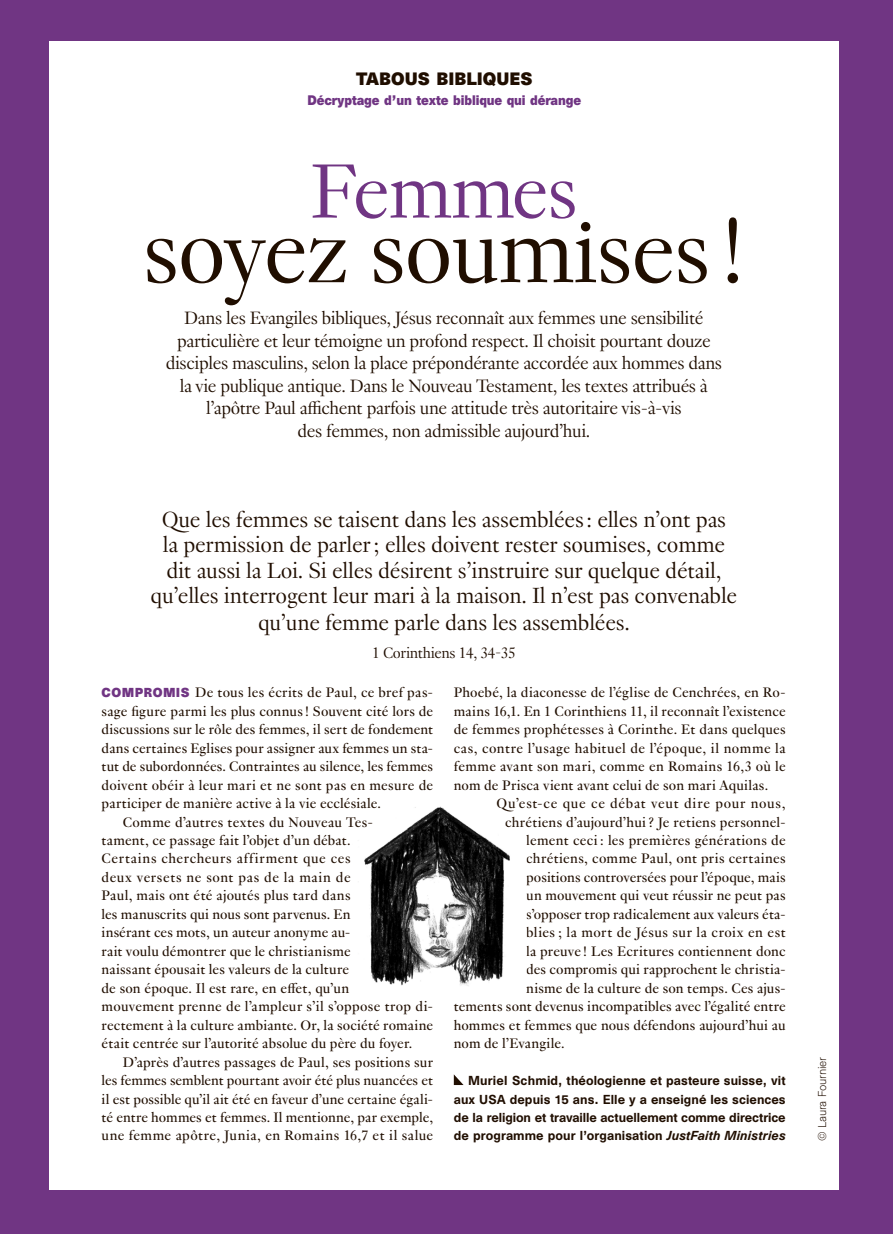
<style>
.page{position:relative;width:893px;height:1234px;background:#fff}
.page>*{position:absolute;margin:0;border:0;box-sizing:border-box;transform-origin:0 0}
.REF_Chapeaux_indd{font:300 24px "Genath";letter-spacing:-.01em;color:#200e00}
.REF_Chapeaux_indd-2{font:300 19.5px/22.5px "Genath";letter-spacing:-.02em;color:#200e00;text-align:center}
.REF_Chapeaux_indd-3{font:300 16.5px "Genath";letter-spacing:-.02em;color:#200e00}
.REF_Titre-encadre_in{font:700 16.5px "Unica SB";color:#200e00}
.REF_Texte_indd{font:15px/18.5px "Genath";letter-spacing:.01em;color:#200e00;text-align:justify}
.REF_Texte_indd-2{font:15px "Genath";letter-spacing:.045em;color:#200e00}
.REF_Texte_indd-3{font:15px "Genath";letter-spacing:.03em;color:#200e00}
.REF_Titre-encadre_in-2{font:700 12.75px "Unica SB";letter-spacing:-.01em;color:#703583;scale:.93 1}
.REF_Texte_indd-4{font:500 12px/18.5px "Unica SB";letter-spacing:.005em;color:#200e00;text-align:justify}
.REF_legendes_copyrig{font:300 10.5px "Unica SB";letter-spacing:-.01em;color:#200e00}
.s1{font-family:"Unica SB";font-weight:700;font-size:12px;color:#703583}
.s2{font-family:"Unica SB Med Ita";font-weight:400}
</style>
<div class="page">
<div style="left:0;top:0;width:893px;height:1233px;background:#703583"></div>
<div style="left:49px;top:41px;width:789px;height:1148px;background:#fff"></div>
<svg style="left:454px;top:1074px;width:9px;height:10px"></svg>
<svg style="left:147px;top:217px;width:591px;height:88px"></svg>
<svg style="left:313px;top:164px;width:262px;height:54px"></svg>
<img style="left:364px;top:806px;width:146px;height:180px">
<p class="REF_Titre-encadre_in" style="left:356px;top:69px;width:178px">TABOUS BIBLIQUES</p>
<p class="REF_Titre-encadre_in-2" style="left:307px;top:92px;width:296px">Décryptage d’un texte biblique qui dérange</p>
<p class="REF_Chapeaux_indd-2" style="left:184px;top:305px;width:521px">Dans les Evangiles bibliques, Jésus reconnaît aux femmes une sensibilité</p>
<p class="REF_Chapeaux_indd-2" style="left:177px;top:328px;width:535px">particulière et leur témoigne un profond respect. Il choisit pourtant douze</p>
<p class="REF_Chapeaux_indd-2" style="left:166px;top:350px;width:558px">disciples masculins, selon la place prépondérante accordée aux hommes dans</p>
<p class="REF_Chapeaux_indd-2" style="left:180px;top:373px;width:529px">la vie publique antique. Dans le Nouveau Testament, les textes attribués à l’apôtre Paul affichent parfois une attitude très autoritaire vis-à-vis</p>
<p class="REF_Chapeaux_indd-2" style="left:298px;top:418px;width:294px">des femmes, non admissible aujourd’hui.</p>
<p class="REF_Chapeaux_indd" style="left:162px;top:502px;width:566px">Que les femmes se taisent dans les assemblées : elles n’ont pas</p>
<p class="REF_Chapeaux_indd" style="left:163px;top:528px;width:564px">la permission de parler ; elles doivent rester soumises, comme</p>
<p class="REF_Chapeaux_indd" style="left:166px;top:553px;width:557px">dit aussi la Loi. Si elles désirent s’instruire sur quelque détail,</p>
<p class="REF_Chapeaux_indd" style="left:151px;top:579px;width:588px">qu’elles interrogent leur mari à la maison. Il n’est pas convenable</p>
<p class="REF_Chapeaux_indd" style="left:258px;top:606px;width:373px">qu’une femme parle dans les assemblées.</p>
<p class="REF_Chapeaux_indd-3" style="left:372px;top:640px;width:145px">1 Corinthiens 14, 34-35</p>
<p class="REF_Texte_indd" style="left:102px;top:682px;width:333px"><span class="s1">COMPROMIS</span> De tous les écrits de Paul, ce bref pas&shy;sage figure parmi les plus connus ! Souvent cité lors de discussions sur le rôle des femmes, il sert de fondement dans certaines Eglises pour assigner aux femmes un sta&shy;tut de subordonnées. Contraintes au silence, les femmes doivent obéir à leur mari et ne sont pas en mesure de participer de manière active à la vie ecclésiale.</p>
<p class="REF_Texte_indd" style="left:102px;top:811px;width:333px;text-align:left;text-indent:21px">Comme d’autres textes du Nouveau Tes-<br>tament, ce passage fait l’objet d’un débat.<br>Certains chercheurs affirment que ces<br>deux versets ne sont pas de la main de<br>Paul, mais ont été ajoutés plus tard dans<br>les manuscrits qui nous sont parvenus. En<br>insérant ces mots, un auteur anonyme au-<br>rait voulu démontrer que le christianisme<br>naissant épousait les valeurs de la culture<br>de son époque. Il est rare, en effet, qu’un<br>mouvement prenne de l’ampleur s’il s’oppose trop di&shy;rectement à la culture ambiante. Or, la société romaine était centrée sur l’autorité absolue du père du foyer.</p>
<p class="REF_Texte_indd" style="left:102px;top:1051px;width:333px;text-indent:21px">D’après d’autres passages de Paul, ses positions sur les femmes semblent pourtant avoir été plus nuancées et il est possible qu’il ait été en faveur d’une certaine égali&shy;té entre hommes et femmes. Il mentionne, par exemple, une femme apôtre, Junia, en Romains 16,7 et il salue</p>
<p class="REF_Texte_indd" style="left:454px;top:682px;width:333px">Phoebé, la diaconesse de l’église de Cenchrées, en Ro&shy;mains 16,1. En 1 Corinthiens 11, il reconnaît l’existence de femmes prophétesses à Corinthe. Et dans quelques cas, contre l’usage habituel de l’époque, il nomme la femme avant son mari, comme en Romains 16,3 où le nom de Prisca vient avant celui de son mari Aquilas.</p>
<p class="REF_Texte_indd-2" style="left:496px;top:792px;width:291px">Qu’est-ce que ce débat veut dire pour nous,</p>
<p class="REF_Texte_indd" style="left:505px;top:811px;width:282px">chrétiens d’aujourd’hui ? Je retiens personnel-</p>
<p class="REF_Texte_indd" style="left:526px;top:829px;width:261px">lement ceci : les premières générations de</p>
<p class="REF_Texte_indd" style="left:526px;top:848px;width:261px">chrétiens, comme Paul, ont pris certaines</p>
<p class="REF_Texte_indd" style="left:526px;top:866px;width:261px">positions controversées pour l’époque, mais</p>
<p class="REF_Texte_indd" style="left:526px;top:885px;width:261px">un mouvement qui veut réussir ne peut pas</p>
<p class="REF_Texte_indd" style="left:526px;top:903px;width:261px">s’opposer trop radicalement aux valeurs éta-</p>
<p class="REF_Texte_indd-3" style="left:526px;top:921px;width:261px">blies ; la mort de Jésus sur la croix en est</p>
<p class="REF_Texte_indd" style="left:526px;top:940px;width:261px">la preuve ! Les Ecritures contiennent donc</p>
<p class="REF_Texte_indd" style="left:526px;top:958px;width:261px">des compromis qui rapprochent le christia-</p>
<p class="REF_Texte_indd" style="left:526px;top:977px;width:261px">nisme de la culture de son temps. Ces ajus-</p>
<p class="REF_Texte_indd" style="left:454px;top:995px;width:333px">tements sont devenus incompatibles avec l’égalité entre</p>
<p class="REF_Texte_indd" style="left:454px;top:1014px;width:333px">hommes et femmes que nous défendons aujourd’hui au</p>
<p class="REF_Texte_indd" style="left:454px;top:1032px;width:112px">nom de l’Evangile.</p>
<p class="REF_Texte_indd-4" style="left:454px;top:1071px;width:333px;text-indent:14px">Muriel Schmid, théologienne et pasteure suisse, vit aux USA depuis 15 ans. Elle y a enseigné les sciences de la religion et travaille actuellement comme directrice de programme pour l’organisation <span class="s2">JustFaith Ministries</span></p>
<p class="REF_legendes_copyrig" style="left:816px;top:1140px;width:86px;rotate:-90deg">© Laura Fournier</p>
</div>
